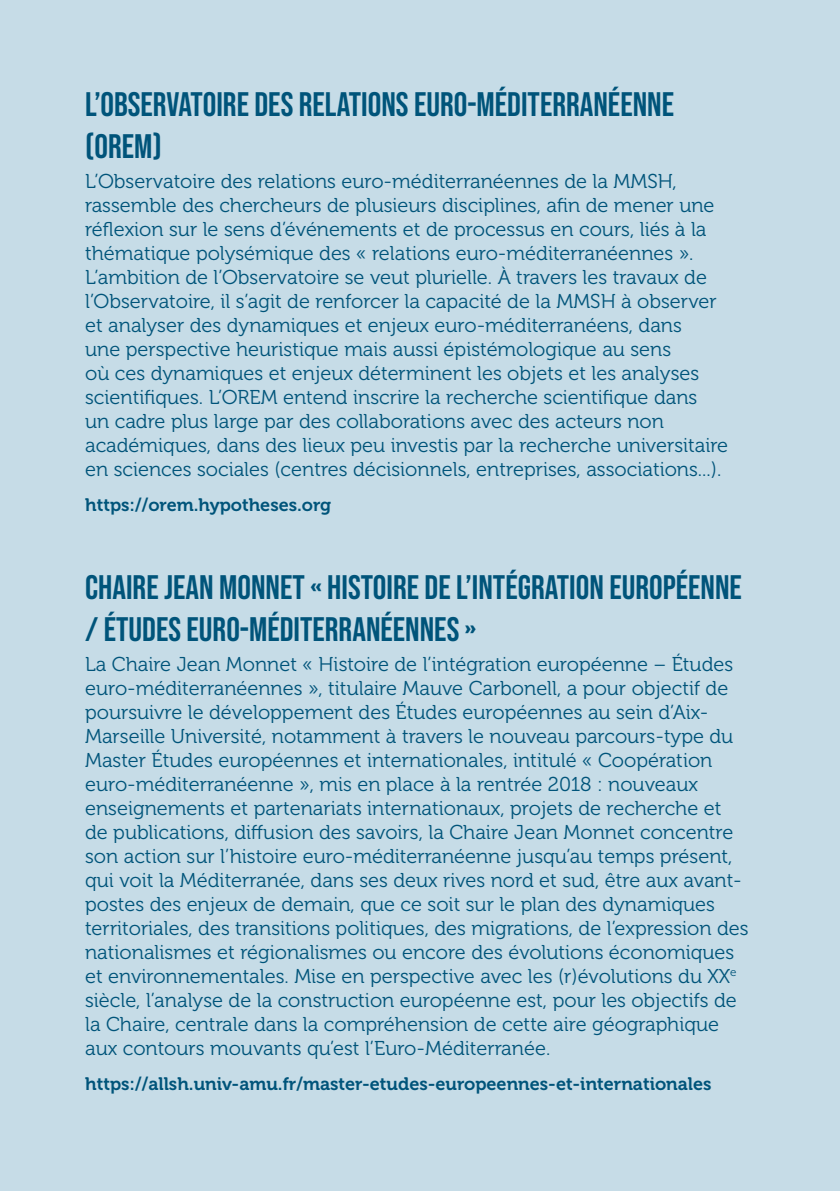
<style>
.page{position:relative;width:840px;height:1191px;background:#fff}
.page>*{position:absolute;margin:0;border:0;box-sizing:border-box;transform-origin:0 0}
.t1{font:34px/41.6px "Bebas Neue";color:#00547a}
.t2{font:20px/24px "Museo 300";color:#00547a}
.t3{font:18px "Museo 700";color:#00547a}
</style>
<div class="page">
<div style="left:0;top:0;width:839px;height:1191px;background:#c6dce7"></div>
<h1 class="t1" style="left:85px;top:83px;width:590px">L’OBSERVATOIRE DES RELATIONS EURO-MÉDITERRANÉENNE (OREM)</h1>
<p class="t2" style="left:85px;top:169px;width:644px">L’Observatoire des relations euro-méditerranéennes de la MMSH, rassemble des chercheurs de plusieurs disciplines, afin de mener une réflexion sur le sens d’événements et de processus en cours, liés à la thématique polysémique des « relations euro-méditerranéennes ».<br>L’ambition de l’Observatoire se veut plurielle. À travers les travaux de l’Observatoire, il s’agit de renforcer la capacité de la MMSH à observer et analyser des dynamiques et enjeux euro-méditerranéens, dans<br>une perspective heuristique mais aussi épistémologique au sens<br>où ces dynamiques et enjeux déterminent les objets et les analyses scientifiques. L’OREM entend inscrire la recherche scientifique dans<br>un cadre plus large par des collaborations avec des acteurs non académiques, dans des lieux peu investis par la recherche universitaire en sciences sociales (centres décisionnels, entreprises, associations...).</p>
<p class="t3" style="left:85px;top:495px;width:247px">https://orem.hypotheses.org</p>
<h1 class="t1" style="left:85px;top:566px;width:658px">CHAIRE JEAN MONNET « HISTOIRE DE L’INTÉGRATION EUROPÉENNE / ÉTUDES EURO-MÉDITERRANÉENNES »</h1>
<p class="t2" style="left:85px;top:652px;width:664px">La Chaire Jean Monnet « Histoire de l’intégration européenne – Études euro-méditerranéennes », titulaire Mauve Carbonell, a pour objectif de poursuivre le développement des Études européennes au sein d’Aix-Marseille Université, notamment à travers le nouveau parcours-type du Master Études européennes et internationales, intitulé « Coopération euro-méditerranéenne », mis en place à la rentrée 2018 : nouveaux enseignements et partenariats internationaux, projets de recherche et de publications, diffusion des savoirs, la Chaire Jean Monnet concentre son action sur l’histoire euro-méditerranéenne jusqu’au temps présent, qui voit la Méditerranée, dans ses deux rives nord et sud, être aux avant&shy;postes des enjeux de demain, que ce soit sur le plan des dynamiques territoriales, des transitions politiques, des migrations, de l’expression des nationalismes et régionalismes ou encore des évolutions économiques et environnementales. Mise en perspective avec les (r)évolutions du XX<sup>e </sup>siècle, l’analyse de la construction européenne est, pour les objectifs de la Chaire, centrale dans la compréhension de cette aire géographique aux contours mouvants qu’est l’Euro-Méditerranée.</p>
<p class="t3" style="left:85px;top:1073px;width:627px">https://allsh.univ-amu.fr/master-etudes-europeennes-et-internationales</p>
</div>
